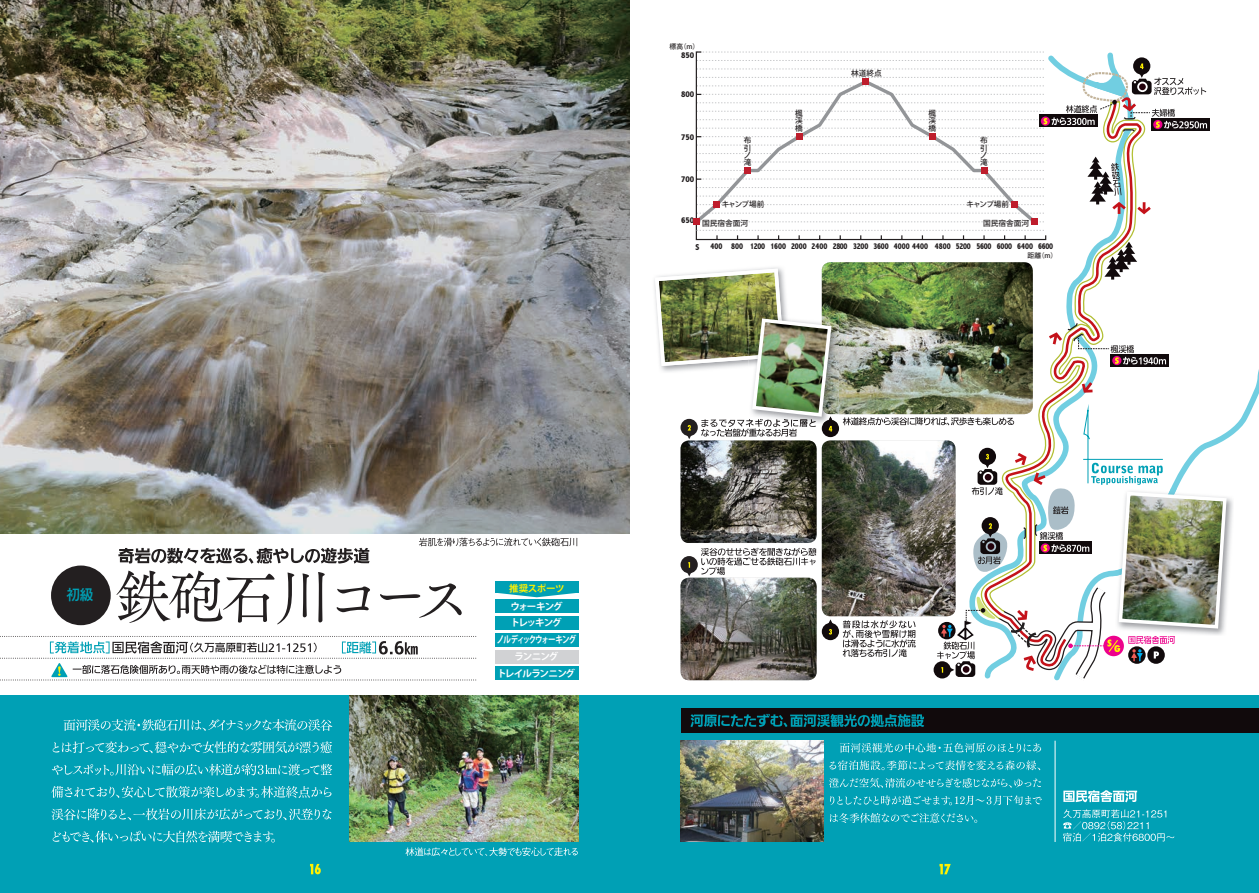
<style>
.page{position:relative;width:1259px;height:893px;background:#fff}
.page>*{position:absolute;margin:0;border:0;box-sizing:border-box;transform-origin:0 0}
.t1{font:14.25px "New Rodin Pro DB";color:#00a0b5;scale:.95 1}
.t2{font:700 9.6px/16.8px "Koz Go Pro";letter-spacing:-.12em;color:#fff;text-align:center}
.t3{font:700 9.6px "Koz Go Pro";letter-spacing:-.05em;color:#fff101}
.t4{font:800 condensed 8.7px "Abadi";color:#231f20;scale:.9 1}
.t5{font:800 condensed 8.7px "Abadi";color:#231f20}
.t6{font:7.65px "Koz Go Pro Medium 90 pv RKSJ H";color:#231f20}
.t7{font:7.65px/7.5px "Koz Go Pro Medium 90 pv RKSJ V";color:#231f20;text-align:justify}
.t8{font:6.75px "Koz Go Pro Medium 90 pv RKSJ H";color:#231f20}
</style>
<div class="page">
<svg style="left:1168px;top:354px;width:91px;height:84px"></svg>
<svg style="left:1144px;top:202px;width:6px;height:12px"></svg>
<svg style="left:1046px;top:146px;width:98px;height:253px"></svg>
<svg style="left:695px;top:51px;width:352px;height:190px"></svg>
<svg style="left:695px;top:78px;width:344px;height:135px"></svg>
<svg style="left:693px;top:213px;width:352px;height:18px"></svg>
<div style="left:714px;top:201px;width:6px;height:7px;background:#be1d2c"></div>
<div style="left:1011px;top:201px;width:6px;height:7px;background:#be1d2c"></div>
<div style="left:981px;top:167px;width:6px;height:7px;background:#be1d2c"></div>
<div style="left:744px;top:167px;width:7px;height:7px;background:#be1d2c"></div>
<div style="left:0;top:696px;width:1259px;height:197px;background:#00a0b5"></div>
<img style="left:0;top:0;width:629px;height:534px">
<img style="left:349px;top:696px;width:229px;height:146px">
<img style="left:680px;top:741px;width:143px;height:101px">
<div style="left:681px;top:708px;width:578px;height:25px;background:#110a0c"></div>
<svg style="left:1063px;top:809px;width:111px;height:33px"></svg>
<svg style="left:1063px;top:790px;width:74px;height:12px"></svg>
<img style="left:680px;top:578px;width:136px;height:102px">
<img style="left:680px;top:440px;width:136px;height:103px">
<img style="left:822px;top:262px;width:211px;height:152px">
<img style="left:822px;top:440px;width:20px;height:176px">
<svg style="left:701px;top:548px;width:115px;height:27px"></svg>
<div style="left:680px;top:556px;width:18px;height:17px;background:#231f20;border-radius:50%"></div>
<svg style="left:685px;top:562px;width:8px;height:14px"></svg>
<div style="left:822px;top:623px;width:17px;height:17px;background:#110a0c;border-radius:50%"></div>
<svg style="left:826px;top:619px;width:8px;height:16px"></svg>
<div style="left:822px;top:420px;width:17px;height:17px;background:#110a0c;border-radius:50%"></div>
<img style="left:1228px;top:498px;width:5px;height:78px">
<div style="left:51px;top:565px;width:60px;height:60px;background:#231f20;border-radius:50%"></div>
<svg style="left:116px;top:571px;width:346px;height:53px"></svg>
<svg style="left:118px;top:548px;width:251px;height:16px"></svg>
<svg style="left:53px;top:831px;width:222px;height:12px"></svg>
<svg style="left:51px;top:808px;width:280px;height:12px"></svg>
<svg style="left:51px;top:786px;width:280px;height:12px"></svg>
<svg style="left:52px;top:764px;width:280px;height:11px"></svg>
<svg style="left:53px;top:741px;width:279px;height:12px"></svg>
<svg style="left:64px;top:719px;width:268px;height:12px"></svg>
<svg style="left:690px;top:714px;width:234px;height:13px"></svg>
<svg style="left:830px;top:813px;width:147px;height:10px"></svg>
<svg style="left:830px;top:795px;width:211px;height:10px"></svg>
<svg style="left:829px;top:778px;width:212px;height:10px"></svg>
<svg style="left:829px;top:760px;width:211px;height:10px"></svg>
<svg style="left:840px;top:743px;width:201px;height:10px"></svg>
<div style="left:495px;top:599px;width:83px;height:14px;background:#00a0b5"></div>
<div style="left:495px;top:616px;width:83px;height:14px;background:#00a0b5"></div>
<div style="left:495px;top:633px;width:83px;height:14px;background:#00a0b5"></div>
<div style="left:495px;top:650px;width:83px;height:13px;background:#d1d2d4"></div>
<div style="left:495px;top:666px;width:83px;height:14px;background:#00a0b5"></div>
<div style="left:495px;top:581px;width:83px;height:12px;background:#00a0b5"></div>
<svg style="left:498px;top:593px;width:77px;height:4px"></svg>
<hr style="left:1054px;top:741px;width:1px;height:101px;background:#fff">
<img style="left:834px;top:315px;width:4px;height:99px">
<img style="left:655px;top:269px;width:179px;height:170px">
<svg style="left:1104px;top:242px;width:33px;height:38px"></svg>
<svg style="left:0;top:636px;width:477px;height:45px"></svg>
<svg style="left:419px;top:537px;width:158px;height:9px"></svg>
<svg style="left:405px;top:847px;width:173px;height:9px"></svg>
<svg style="left:1087px;top:157px;width:38px;height:57px"></svg>
<svg style="left:1207px;top:118px;width:2px;height:13px"></svg>
<svg style="left:1110px;top:354px;width:58px;height:13px"></svg>
<img style="left:842px;top:399px;width:386px;height:282px">
<svg style="left:1049px;top:322px;width:117px;height:42px"></svg>
<svg style="left:696px;top:51px;width:511px;height:95px"></svg>
<svg style="left:310px;top:864px;width:11px;height:10px"></svg>
<svg style="left:939px;top:864px;width:11px;height:10px"></svg>
<h1 class="t1" style="left:66px;top:582px;width:30px">初級</h1>
<p class="t8" style="left:669px;top:42px;width:31px">標高（m）</p>
<p class="t5" style="left:681px;top:50px;width:15px">850</p>
<p class="t5" style="left:681px;top:89px;width:15px">800</p>
<p class="t5" style="left:681px;top:132px;width:15px">750</p>
<p class="t5" style="left:681px;top:174px;width:15px">700</p>
<p class="t5" style="left:681px;top:215px;width:15px">650</p>
<p class="t6" style="left:851px;top:68px;width:32px">林道終点</p>
<p class="t7" style="left:795px;top:109px;width:9px">楓渓橋</p>
<p class="t7" style="left:928px;top:109px;width:9px">楓渓橋</p>
<p class="t7" style="left:744px;top:137px;width:9px">布引ノ滝</p>
<p class="t7" style="left:980px;top:137px;width:9px">布引ノ滝</p>
<p class="t6" style="left:721px;top:200px;width:44px">キャンプ場前</p>
<p class="t6" style="left:966px;top:200px;width:44px">キャンプ場前</p>
<p class="t6" style="left:702px;top:219px;width:47px">国民宿舎面河</p>
<p class="t6" style="left:983px;top:219px;width:47px">国民宿舎面河</p>
<p class="t5" style="left:695px;top:242px;width:5px">S</p>
<p class="t4" style="left:710px;top:241px;width:382px">400 800 1200 1600 2000 2400 2800 3200 3600 4000 4400 4800 5200 5600 6000 6400 6600</p>
<p class="t8" style="left:1027px;top:251px;width:31px">距離（m）</p>
<p class="t3" style="left:509px;top:582px;width:57px">推奨スポーツ</p>
<p class="t2" style="left:497px;top:598px;width:81px">ウォーキング<br>トレッキング<br>ノルディックウォーキングランニング<br>トレイルランニング</p>
</div>
